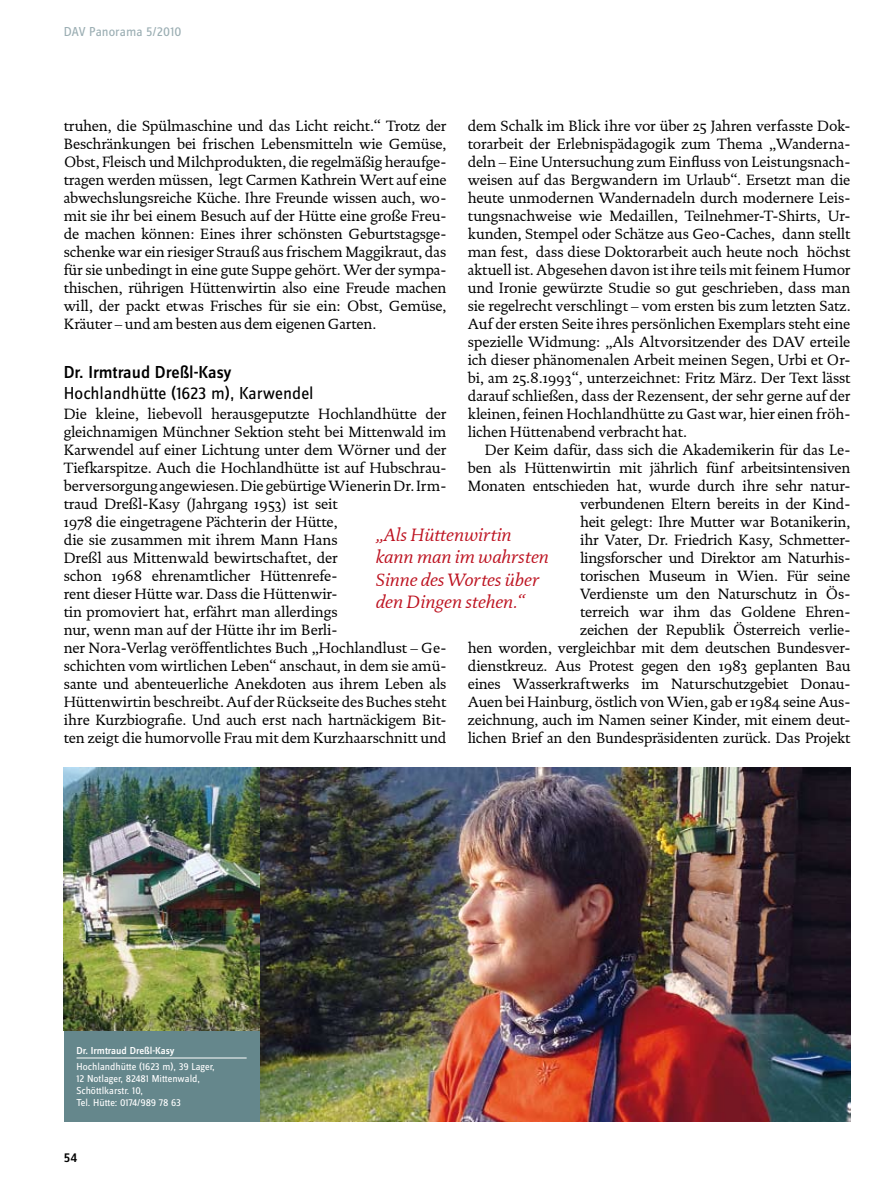
<style>
.page{position:relative;width:893px;height:1191px;background:#fff}
.page>*{position:absolute;margin:0;border:0;box-sizing:border-box;transform-origin:0 0}
.t1{font:italic 18px/22.5px "DTL Documenta ST";color:#bd1220}
.t2{font:18px "Zine Sans Dis";color:#000}
.t3{font:500 18px "Zine Sans Dis";color:#000}
.t4{font:15px/18px "DTL Documenta ST";letter-spacing:-.01em;color:#000;text-align:justify}
.t5{font:13.5px "Zine Sans Dis";color:#9baeb3}
.t6{font:500 13.5px "Zine Sans Dis";color:#000}
.t7{font:10.5px/12px "Zine Sans Dis";color:#fff}
.t8{font:500 10.5px "Zine Sans Dis";color:#fff}
</style>
<div class="page">
<img style="left:259px;top:767px;width:591px;height:354px">
<img style="left:64px;top:767px;width:195px;height:264px">
<div style="left:64px;top:1031px;width:195px;height:90px;background:#65878c"></div>
<hr style="left:77px;top:1057px;width:170px;height:1px;background:#fff">
<p class="t5" style="left:64px;top:25px;width:119px">DAV Panorama 5/2010</p>
<p class="t4" style="left:64px;top:117px;width:384px">truhen, die Spülmaschine und das Licht reicht.“ Trotz der Beschränkungen bei frischen Lebensmitteln wie Gemüse, Obst, Fleisch und Milchprodukten, die regelmäßig heraufge&shy;tragen werden müssen, legt Carmen Kathrein Wert auf eine abwechslungsreiche Küche. Ihre Freunde wissen auch, wo&shy;mit sie ihr bei einem Besuch auf der Hütte eine große Freu&shy;de machen können: Eines ihrer schönsten Geburtstagsge&shy;schenke war ein riesiger Strauß aus frischem Maggikraut, das für sie unbedingt in eine gute Suppe gehört. Wer der sympa&shy;thischen, rührigen Hüttenwirtin also eine Freude machen will, der packt etwas Frisches für sie ein: Obst, Gemüse, Kräuter – und am besten aus dem eigenen Garten.</p>
<p class="t3" style="left:64px;top:363px;width:169px">Dr. Irmtraud Dreßl-Kasy</p>
<p class="t2" style="left:64px;top:384px;width:251px">Hochlandhütte (1623 m), Karwendel</p>
<p class="t4" style="left:64px;top:405px;width:384px;text-align:left">Die kleine, liebevoll herausgeputzte Hochlandhütte der gleichnamigen Münchner Sektion steht bei Mittenwald im Karwendel auf einer Lichtung unter dem Wörner und der Tiefkarspitze. Auch die Hochlandhütte ist auf Hubschrau&shy;berversorgung angewiesen. Die gebürtige Wienerin Dr. Irm&shy;traud Dreßl-Kasy (Jahrgang 1953) ist seit<br>1978 die eingetragene Pächterin der Hütte,<br>die sie zusammen mit ihrem Mann Hans<br>Dreßl aus Mittenwald bewirtschaftet, der<br>schon 1968 ehrenamtlicher Hüttenrefe-<br>rent dieser Hütte war. Dass die Hüttenwir-<br>tin promoviert hat, erfährt man allerdings<br>nur, wenn man auf der Hütte ihr im Berli-<br>ner Nora-Verlag veröffentlichtes Buch „Hochlandlust – Ge&shy;schichten vom wirtlichen Leben“ anschaut, in dem sie amü&shy;sante und abenteuerliche Anekdoten aus ihrem Leben als Hüttenwirtin beschreibt. Auf der Rückseite des Buches steht ihre Kurzbiografie. Und auch erst nach hartnäckigem Bit&shy;ten zeigt die humorvolle Frau mit dem Kurzhaarschnitt und</p>
<p class="t4" style="left:468px;top:117px;width:384px">dem Schalk im Blick ihre vor über 25 Jahren verfasste Dok&shy;torarbeit der Erlebnispädagogik zum Thema „Wanderna&shy;deln – Eine Untersuchung zum Einfluss von Leistungsnach&shy;weisen auf das Bergwandern im Urlaub“. Ersetzt man die heute unmodernen Wandernadeln durch modernere Leis&shy;tungsnachweise wie Medaillen, Teilnehmer-T-Shirts, Ur&shy;kunden, Stempel oder Schätze aus Geo-Caches, dann stellt man fest, dass diese Doktorarbeit auch heute noch höchst aktuell ist. Abgesehen davon ist ihre teils mit feinem Humor und Ironie gewürzte Studie so gut geschrieben, dass man sie regelrecht verschlingt – vom ersten bis zum letzten Satz.<br>Auf der ersten Seite ihres persönlichen Exemplars steht eine spezielle Widmung: „Als Altvorsitzender des DAV erteile ich dieser phänomenalen Arbeit meinen Segen, Urbi et Or&shy;bi, am 25.8.1993“, unterzeichnet: Fritz März. Der Text lässt darauf schließen, dass der Rezensent, der sehr gerne auf der kleinen, feinen Hochlandhütte zu Gast war, hier einen fröh&shy;lichen Hüttenabend verbracht hat.</p>
<p class="t4" style="left:468px;top:441px;width:384px;text-align:right">Der Keim dafür, dass sich die Akademikerin für das Le&shy;ben als Hüttenwirtin mit jährlich fünf arbeitsintensiven Monaten entschieden hat, wurde durch ihre sehr natur&shy;verbundenen Eltern bereits in der Kind-<br>heit gelegt: Ihre Mutter war Botanikerin,<br>ihr Vater, Dr. Friedrich Kasy, Schmetter-<br>lingsforscher und Direktor am Naturhis-<br>torischen Museum in Wien. Für seine<br>Verdienste um den Naturschutz in Ös-<br>terreich war ihm das Goldene Ehren-<br>zeichen der Republik Österreich verlie-<br>hen worden, vergleichbar mit dem deutschen Bundesver&shy;dienstkreuz. Aus Protest gegen den 1983 geplanten Bau eines Wasserkraftwerks im Naturschutzgebiet Donau-Auen bei Hainburg, östlich von Wien, gab er 1984 seine Aus&shy;zeichnung, auch im Namen seiner Kinder, mit einem deut&shy;lichen Brief an den Bundespräsidenten zurück. Das Projekt</p>
<p class="t1" style="left:376px;top:523px;width:174px">„Als Hüttenwirtin kann man im wahrsten<br>Sinne des Wortes über den Dingen stehen.“</p>
<p class="t8" style="left:77px;top:1044px;width:99px">Dr. Irmtraud Dreßl-Kasy</p>
<p class="t7" style="left:77px;top:1061px;width:140px">Hochlandhütte (1623 m), 39 Lager,<br>12 Notlager, 82481 Mittenwald,<br>Schöttlkarstr. 10,<br>Tel. Hütte: 0174/989 78 63</p>
<p class="t6" style="left:64px;top:1150px;width:15px">54</p>
</div>
